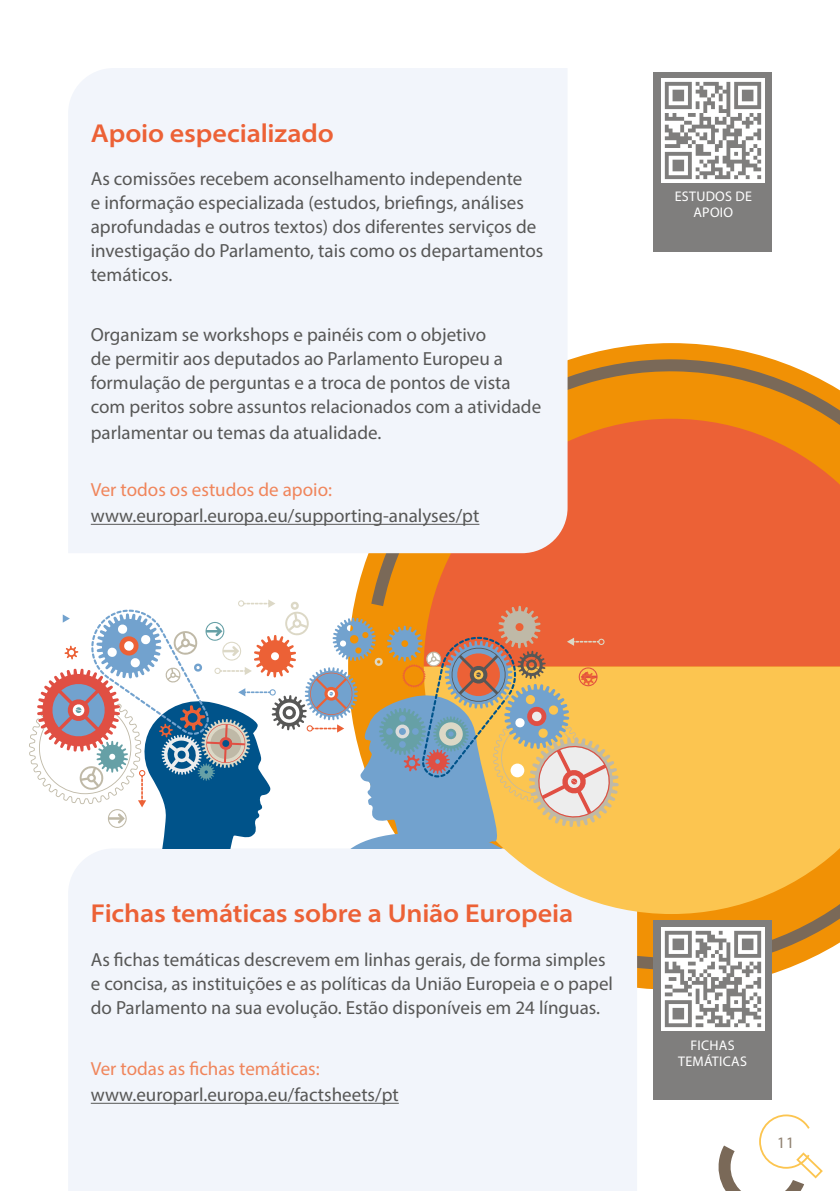
<style>
.page{position:relative;width:840px;height:1191px;background:#fff}
.page>*{position:absolute;margin:0;border:0;box-sizing:border-box;transform-origin:0 0}
.NEW-Box_Title{font:600 semi-expanded 26px "Myriad Pro";letter-spacing:-.005em;color:#ec6136}
.NEW-Box_Title-2{font:19px/24px "Myriad Pro";color:#575756}
.NEW-Box_Body{font:19px "Myriad Pro";color:#575756}
.box_body{font:19px "Myriad Pro";color:#575756}
.box_body-2{font:19px "Myriad Pro";color:#f0855b}
.NEW-Box_Body-2{font:19px "Myriad Pro";color:#f0855b}
.t1{font:semi-expanded 16px "Myriad Pro";color:#918272}
.bijschrift_qrcode{font:14px/16px "Myriad Pro";letter-spacing:.02em;color:#fff;text-align:center}
</style>
<div class="page">
<svg style="left:718px;top:1114px;width:105px;height:77px"></svg>
<svg style="left:636px;top:1130px;width:1px;height:61px"></svg>
<svg style="left:363px;top:350px;width:476px;height:628px;background:#dc9631"></svg>
<div style="left:68px;top:848px;width:568px;height:343px;background:#f2f5fb"></div>
<hr style="left:91px;top:1102px;width:307px;height:1px;background:#575756">
<div style="left:653px;top:72px;width:118px;height:179px;background:#7f7e7d"></div>
<div style="left:653px;top:920px;width:118px;height:179px;background:#7f7e7d"></div>
<svg style="left:423px;top:666px;width:416px;height:248px;background:#f9c863"></svg>
<svg style="left:423px;top:419px;width:416px;height:247px;background:#ec6535"></svg>
<svg style="left:29px;top:599px;width:589px;height:249px"></svg>
<div style="left:68px;top:68px;width:499px;height:485px;background:#f2f5fb"></div>
<hr style="left:91px;top:524px;width:388px;height:1px;background:#575756">
<img style="left:661px;top:79px;width:103px;height:103px">
<img style="left:661px;top:927px;width:103px;height:103px">
<h2 class="NEW-Box_Title" style="left:91px;top:116px;width:244px">Apoio especializado</h2>
<h2 class="NEW-Box_Title-2" style="left:91px;top:167px;width:454px">As comissões recebem aconselhamento independente<br>e informação especializada (estudos, briefings, análises aprofundadas e outros textos) dos diferentes serviços de investigação do Parlamento, tais como os departamentos temáticos.</h2>
<h2 class="NEW-Box_Title-2" style="left:91px;top:322px;width:451px">Organizam se workshops e painéis com o objetivo<br>de permitir aos deputados ao Parlamento Europeu a formulação de perguntas e a troca de pontos de vista com peritos sobre assuntos relacionados com a atividade</h2>
<h2 class="NEW-Box_Title-2" style="left:91px;top:420px;width:292px">parlamentar ou temas da atualidade.</h2>
<p class="NEW-Box_Body-2" style="left:91px;top:478px;width:242px">Ver todos os estudos de apoio:</p>
<p class="NEW-Box_Body" style="left:91px;top:504px;width:390px">www.europarl.europa.eu/supporting-analyses/pt</p>
<p class="bijschrift_qrcode" style="left:674px;top:188px;width:79px">ESTUDOS DE<br>APOIO</p>
<h2 class="NEW-Box_Title" style="left:91px;top:896px;width:483px">Fichas temáticas sobre a União Europeia</h2>
<h2 class="NEW-Box_Title-2" style="left:91px;top:947px;width:523px">As fichas temáticas descrevem em linhas gerais, de forma simples e concisa, as instituições e as políticas da União Europeia e o papel do Parlamento na sua evolução. Estão disponíveis em 24 línguas.</h2>
<p class="box_body-2" style="left:91px;top:1057px;width:230px">Ver todas as fichas temáticas:</p>
<p class="box_body" style="left:91px;top:1083px;width:309px">www.europarl.europa.eu/factsheets/pt</p>
<p class="bijschrift_qrcode" style="left:677px;top:1036px;width:70px">FICHAS<br>TEMÁTICAS</p>
<p class="t1" style="left:776px;top:1132px;width:19px">11</p>
</div>
